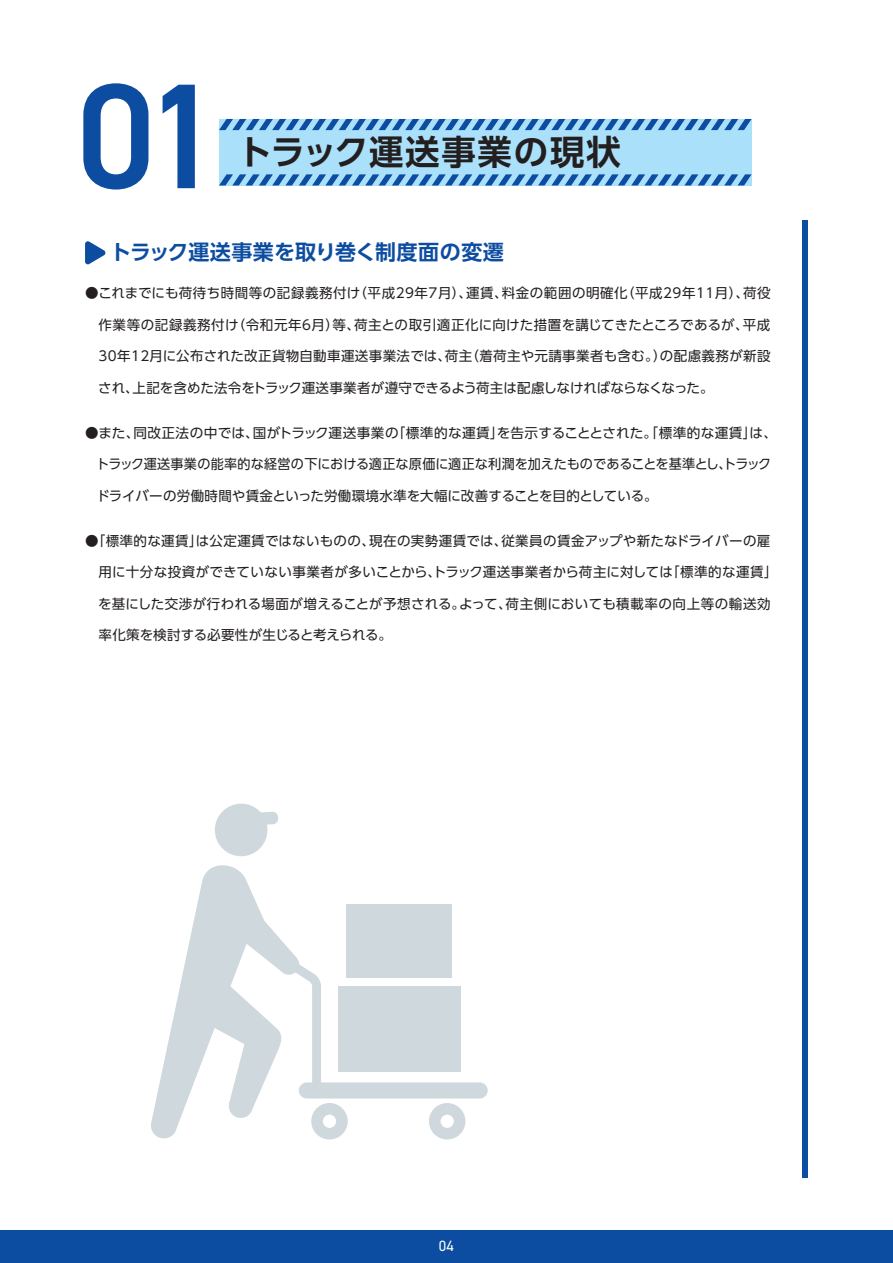
<style>
.page{position:relative;width:893px;height:1263px;background:#fff}
.page>*{position:absolute;margin:0;border:0;box-sizing:border-box;transform-origin:0 0}
.t1{font:600 150px "DIN2014";color:#0d4da1}
.t2{font:700 34.35px "UD Shin Go Pro De";letter-spacing:.05em;color:#231f20}
.t3{font:700 21px "UD Shin Go Pro De";letter-spacing:.01em;color:#0d4da1}
.t4{font:15px "DIN2014";color:#fff}
.t5{font:13.5px "UD Shin Go Pro";letter-spacing:.025em;color:#231f20}
.t6{font:13.5px "UD Shin Go Pro";color:#231f20}
.t7{font:13.5px "UD Shin Go Pro";letter-spacing:.005em;color:#231f20}
</style>
<div class="page">
<div style="left:0;top:1230px;width:893px;height:33px;background:#0d4da1"></div>
<div style="left:803px;top:221px;width:5px;height:957px;background:#0d4da1"></div>
<svg style="left:85px;top:241px;width:21px;height:24px"></svg>
<div style="left:215px;top:804px;width:52px;height:52px;background:#cfd8dd;border-radius:50%"></div>
<svg style="left:259px;top:811px;width:19px;height:14px"></svg>
<div style="left:299px;top:1082px;width:189px;height:16px;background:#cfd8dd;border-radius:8px"></div>
<svg style="left:429px;top:1103px;width:36px;height:36px"></svg>
<svg style="left:151px;top:865px;width:197px;height:275px"></svg>
<div style="left:338px;top:986px;width:123px;height:86px;background:#cfd8dd"></div>
<div style="left:347px;top:904px;width:105px;height:73px;background:#cfd8dd"></div>
<div style="left:219px;top:119px;width:533px;height:66px;background:#aae0f9"></div>
<svg style="left:219px;top:119px;width:533px;height:11px"></svg>
<svg style="left:219px;top:174px;width:533px;height:11px"></svg>
<h1 class="t1" style="left:77px;top:37px;width:147px">01</h1>
<h2 class="t2" style="left:237px;top:124px;width:385px">トラック運送事業の現状</h2>
<h3 class="t3" style="left:110px;top:235px;width:395px">トラック運送事業を取り巻く制度面の変遷</h3>
<p class="t5" style="left:85px;top:282px;width:687px">●これまでにも荷待ち時間等の記録義務付け（平成29年7月）、運賃、料金の範囲の明確化（平成29年11月）、荷役</p>
<p class="t5" style="left:99px;top:313px;width:673px">作業等の記録義務付け（令和元年6月）等、荷主との取引適正化に向けた措置を講じてきたところであるが、平成</p>
<p class="t5" style="left:99px;top:345px;width:674px">30年12月に公布された改正貨物自動車運送事業法では、荷主（着荷主や元請事業者も含む。）の配慮義務が新設</p>
<p class="t6" style="left:98px;top:376px;width:617px">され、上記を含めた法令をトラック運送事業者が遵守できるよう荷主は配慮しなければならなくなった。</p>
<p class="t5" style="left:85px;top:421px;width:693px">●また、同改正法の中では、国がトラック運送事業の「標準的な運賃」を告示することとされた。「標準的な運賃」は、</p>
<p class="t6" style="left:96px;top:453px;width:676px">トラック運送事業の能率的な経営の下における適正な原価に適正な利潤を加えたものであることを基準とし、トラック</p>
<p class="t7" style="left:96px;top:484px;width:563px">ドライバーの労働時間や賃金といった労働環境水準を大幅に改善することを目的としている。</p>
<p class="t5" style="left:85px;top:529px;width:687px">●「標準的な運賃」は公定運賃ではないものの、現在の実勢運賃では、従業員の賃金アップや新たなドライバーの雇</p>
<p class="t5" style="left:99px;top:561px;width:681px">用に十分な投資ができていない事業者が多いことから、トラック運送事業者から荷主に対しては「標準的な運賃」</p>
<p class="t5" style="left:98px;top:592px;width:674px">を基にした交渉が行われる場面が増えることが予想される。よって、荷主側においても積載率の向上等の輸送効</p>
<p class="t6" style="left:99px;top:624px;width:295px">率化策を検討する必要性が生じると考えられる。</p>
<p class="t4" style="left:439px;top:1237px;width:16px">04</p>
</div>
